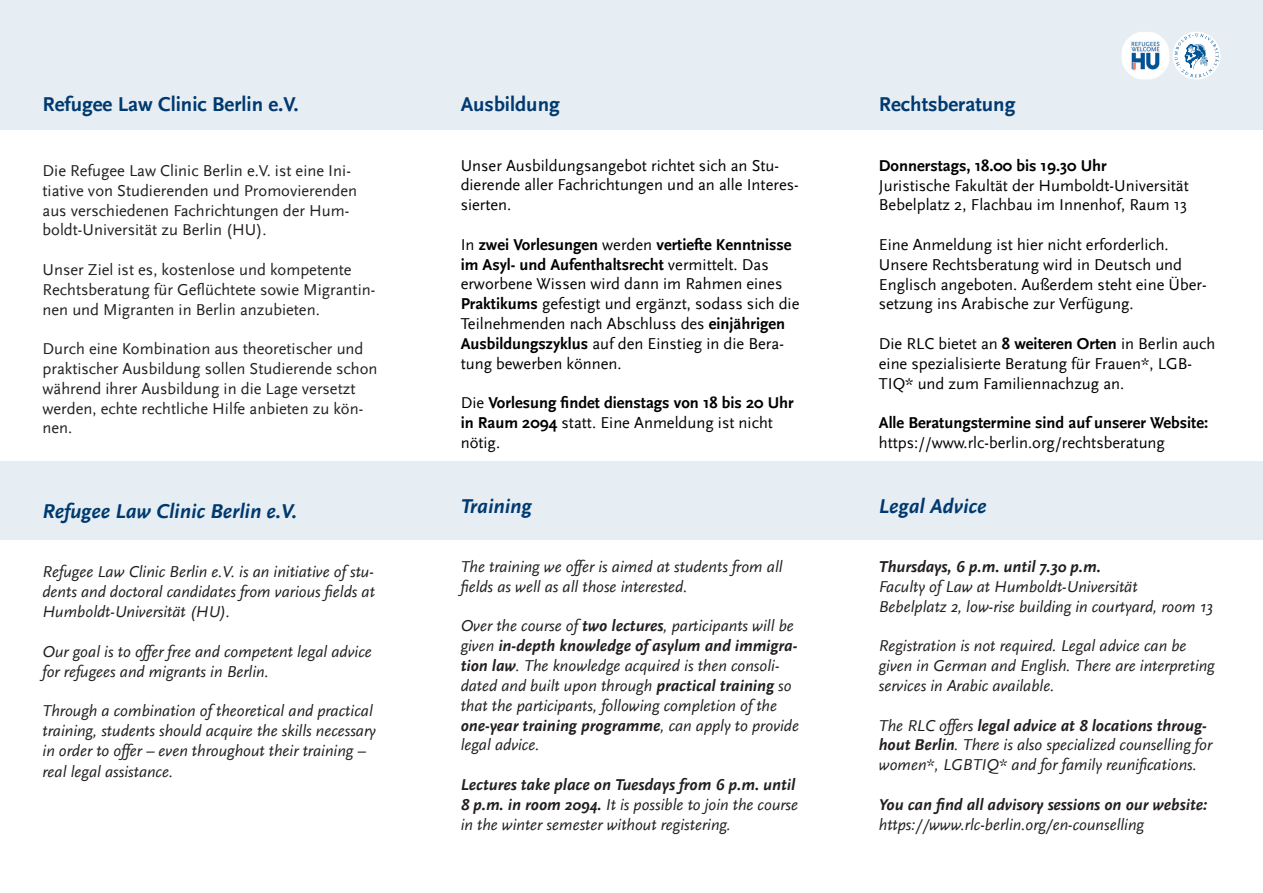
<style>
.page{position:relative;width:1263px;height:893px;background:#fff}
.page>*{position:absolute;margin:0;border:0;box-sizing:border-box;transform-origin:0 0}
.t1{font:700 21px "HU Scala Sans";color:#00376c}
.t2{font:italic 700 21px "HU Scala Sans";color:#00376c}
.t3{font:italic 16.5px/19.8px "HU Scala Sans";color:#231f20}
.t4{font:16.5px/19.8px "HU Scala Sans";color:#000}
.t5{font:16.5px/19.8px "HU Scala Sans";color:#231f20}
.t6{font:700 16.5px/19.8px "HU Scala Sans";color:#000}
.t7{font:italic 700 16.5px/19.8px "HU Scala Sans";color:#231f20}
.s1{font-weight:700}
.s2{font-weight:400}
</style>
<div class="page">
<div style="left:0;top:461px;width:1263px;height:79px;background:#e6eef4"></div>
<div style="left:0;top:0;width:1263px;height:130px;background:#e6eef4"></div>
<img style="left:1121px;top:32px;width:48px;height:48px">
<svg style="left:1172px;top:32px;width:48px;height:48px"></svg>
<svg style="left:1174px;top:34px;width:45px;height:43px"></svg>
<p class="t1" style="left:43px;top:93px;width:258px">Refugee Law Clinic Berlin e.V.</p>
<p class="t5" style="left:43px;top:161px;width:316px">Die Refugee Law Clinic Berlin e.V. ist eine Ini&shy;tiative von Studierenden und Promovierenden aus verschiedenen Fachrichtungen der Hum&shy;boldt-Universität zu Berlin (HU).</p>
<p class="t5" style="left:43px;top:260px;width:334px">Unser Ziel ist es, kostenlose und kompetente<br>Rechtsberatung für Geflüchtete sowie Migrantin&shy;nen und Migranten in Berlin anzubieten.</p>
<p class="t5" style="left:43px;top:339px;width:336px">Durch eine Kombination aus theoretischer und praktischer Ausbildung sollen Studierende schon während ihrer Ausbildung in die Lage versetzt werden, echte rechtliche Hilfe anbieten zu kön&shy;nen.</p>
<p class="t2" style="left:43px;top:499px;width:256px">Refugee Law Clinic Berlin e.V.</p>
<p class="t3" style="left:43px;top:562px;width:334px">Refugee Law Clinic Berlin e.V. is an initiative of stu&shy;dents and doctoral candidates from various fields at</p>
<p class="t3" style="left:43px;top:602px;width:189px">Humboldt-Universität (HU).</p>
<p class="t3" style="left:43px;top:642px;width:331px">Our goal is to offer free and competent legal advice for refugees and migrants in Berlin.</p>
<p class="t3" style="left:43px;top:701px;width:335px">Through a combination of theoretical and practical training, students should acquire the skills necessary in order to offer – even throughout their training –</p>
<p class="t3" style="left:43px;top:762px;width:132px">real legal assistance.</p>
<p class="t1" style="left:461px;top:93px;width:101px">Ausbildung</p>
<p class="t4" style="left:461px;top:156px;width:339px">Unser Ausbildungsangebot richtet sich an Stu&shy;dierende aller Fachrichtungen und an alle Interes&shy;sierten.</p>
<p class="t4" style="left:461px;top:235px;width:340px">In <span class="s1">zwei Vorlesungen</span> werden <span class="s1">vertiefte Kenntnisse im Asyl- und Aufenthaltsrecht</span> vermittelt. Das erworbene Wissen wird dann im Rahmen eines <span class="s1">Praktikums</span> gefestigt und ergänzt, sodass sich die Teilnehmenden nach Abschluss des <span class="s1">einjährigen Ausbildungszyklus</span> auf den Einstieg in die Bera&shy;tung bewerben können.</p>
<p class="t6" style="left:461px;top:393px;width:335px"><span class="s2">Die</span> Vorlesung findet dienstags von 18 bis 20 Uhr in Raum 2094 <span class="s2">statt. Eine Anmeldung ist nicht nötig.</span></p>
<p class="t2" style="left:461px;top:494px;width:73px">Training</p>
<p class="t3" style="left:461px;top:557px;width:324px">The training we offer is aimed at students from all</p>
<p class="t3" style="left:461px;top:577px;width:228px">fields as well as all those interested.</p>
<p class="t3" style="left:461px;top:616px;width:340px">Over the course of <span class="s1">two lectures</span>, participants will be given <span class="s1">in-depth knowledge of asylum and immigra&shy;tion law</span>. The knowledge acquired is then consoli&shy;dated and built upon through <span class="s1">practical training</span> so that the participants, following completion of the <span class="s1">one-year training programme</span>, can apply to provide legal advice.</p>
<p class="t3" style="left:461px;top:775px;width:339px"><span class="s1">Lectures take place on Tuesdays from 6 p.m. until<br>8 p.m. in room 2094.</span> It is possible to join the course in the winter semester without registering.</p>
<p class="t1" style="left:879px;top:93px;width:138px">Rechtsberatung</p>
<p class="t6" style="left:879px;top:156px;width:229px">Donnerstags, 18.00 bis 19.30 Uhr</p>
<p class="t4" style="left:879px;top:176px;width:312px">Juristische Fakultät der Humboldt-Universität</p>
<p class="t4" style="left:879px;top:195px;width:310px">Bebelplatz 2, Flachbau im Innenhof, Raum 13</p>
<p class="t4" style="left:879px;top:235px;width:291px">Eine Anmeldung ist hier nicht erforderlich.</p>
<p class="t4" style="left:879px;top:255px;width:329px">Unsere Rechtsberatung wird in Deutsch und<br>Englisch angeboten. Außerdem steht eine Über&shy;setzung ins Arabische zur Verfügung.</p>
<p class="t4" style="left:879px;top:334px;width:338px">Die RLC bietet an <span class="s1">8 weiteren Orten</span> in Berlin auch eine spezialisierte Beratung für Frauen*, LGB-<br>TIQ* und zum Familiennachzug an.</p>
<p class="t6" style="left:879px;top:413px;width:331px">Alle Beratungstermine sind auf unserer Website: <span class="s2">https://www.rlc-berlin.org/rechtsberatung</span></p>
<p class="t2" style="left:879px;top:494px;width:109px">Legal Advice</p>
<p class="t7" style="left:879px;top:557px;width:223px">Thursdays, 6 p.m. until 7.30 p.m.</p>
<p class="t3" style="left:879px;top:577px;width:260px">Faculty of Law at Humboldt-Universität</p>
<p class="t3" style="left:879px;top:597px;width:335px">Bebelplatz 2, low-rise building in courtyard, room 13</p>
<p class="t3" style="left:879px;top:636px;width:337px">Registration is not required. Legal advice can be given in German and English. There are interpreting services in Arabic available.</p>
<p class="t3" style="left:879px;top:716px;width:335px">The RLC offers <span class="s1">legal advice at 8 locations throug&shy;hout Berlin</span>. There is also specialized counselling for women*, LGBTIQ* and for family reunifications.</p>
<p class="t7" style="left:879px;top:795px;width:330px">You can find all advisory sessions on our website: <span class="s2">https://www.rlc-berlin.org/en-counselling</span></p>
</div>
